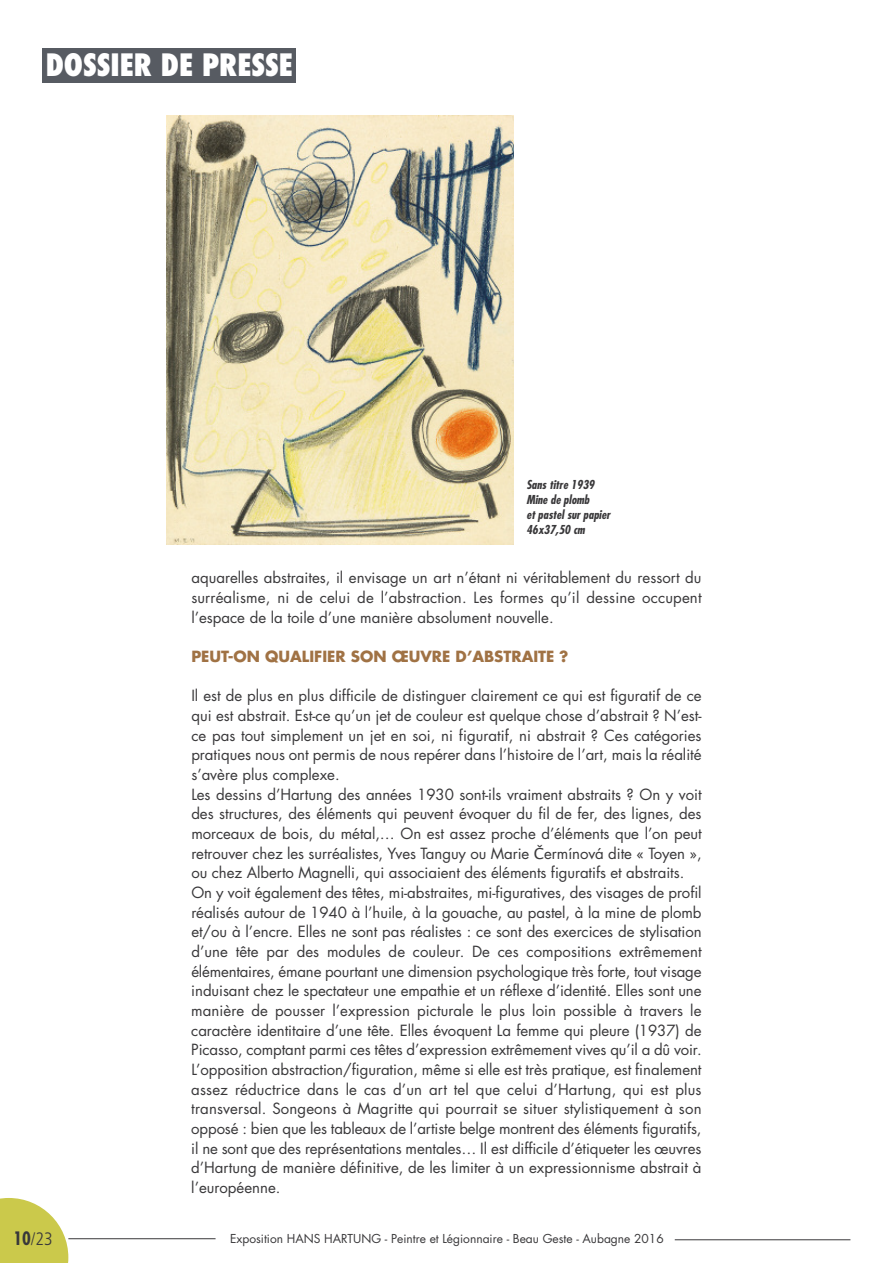
<style>
.page{position:relative;width:893px;height:1263px;background:#fff}
.page>*{position:absolute;margin:0;border:0;box-sizing:border-box;transform-origin:0 0}
.t1{font:800 condensed 30px "Futura";color:#fff}
.t2{font:300 condensed 18px "Frutiger";color:#39383a}
.t3{font:15px/19.6px "Futura";letter-spacing:-.005em;color:#39383a;text-align:justify}
.t4{font:700 15px "Futura";color:#a07244}
.t5{font:12px "Futura";color:#39383a}
.t6{font:italic 700 condensed 12px/14.9px "Futura";color:#39383a}
.s1{font-family:"Lucida Grande"}
.s2{font-family:"Futura";font-weight:700}
</style>
<div class="page">
<svg style="left:0;top:1198px;width:68px;height:65px"></svg>
<hr style="left:675px;top:1239px;width:175px;height:1px;background:#39383a">
<hr style="left:68px;top:1238px;width:148px;height:1px;background:#39383a">
<img style="left:166px;top:115px;width:347px;height:429px">
<div style="left:43px;top:48px;width:253px;height:35px;background:#575b62"></div>
<h1 class="t1" style="left:46px;top:48px;width:249px">DOSSIER DE PRESSE</h1>
<p class="t6" style="left:526px;top:478px;width:85px">Sans titre 1939<br>Mine de plomb<br>et pastel sur papier<br>46x37,50 cm</p>
<p class="t3" style="left:191px;top:569px;width:512px">aquarelles abstraites, il envisage un art n’étant ni véritablement du ressort du surréalisme, ni de celui de l’abstraction. Les formes qu’il dessine occupent l’espace de la toile d’une manière absolument nouvelle.</p>
<p class="t4" style="left:191px;top:649px;width:379px">PEUT-ON QUALIFIER SON ŒUVRE D’ABSTRAITE ?</p>
<p class="t3" style="left:191px;top:687px;width:512px;text-align:left">Il est de plus en plus difficile de distinguer clairement ce qui est figuratif de ce qui est abstrait. Est-ce qu’un jet de couleur est quelque chose d’abstrait ? N’est&shy;ce pas tout simplement un jet en soi, ni figuratif, ni abstrait ? Ces catégories pratiques nous ont permis de nous repérer dans l’histoire de l’art, mais la réalité s’avère plus complexe.<br>Les dessins d’Hartung des années 1930 sont-ils vraiment abstraits ? On y voit des structures, des éléments qui peuvent évoquer du fil de fer, des lignes, des morceaux de bois, du métal,… On est assez proche d’éléments que l’on peut retrouver chez les surréalistes, Yves Tanguy ou Marie <span class="s1">Č</span>ermínová dite « Toyen », ou chez Alberto Magnelli, qui associaient des éléments figuratifs et abstraits.<br>On y voit également des têtes, mi-abstraites, mi-figuratives, des visages de profil réalisés autour de 1940 à l’huile, à la gouache, au pastel, à la mine de plomb et/ou à l’encre. Elles ne sont pas réalistes : ce sont des exercices de stylisation d’une tête par des modules de couleur. De ces compositions extrêmement élémentaires, émane pourtant une dimension psychologique très forte, tout visage induisant chez le spectateur une empathie et un réflexe d’identité. Elles sont une manière de pousser l’expression picturale le plus loin possible à travers le caractère identitaire d’une tête. Elles évoquent La femme qui pleure (1937) de Picasso, comptant parmi ces têtes d’expression extrêmement vives qu’il a dû voir.<br>L’opposition abstraction/figuration, même si elle est très pratique, est finalement assez réductrice dans le cas d’un art tel que celui d’Hartung, qui est plus transversal. Songeons à Magritte qui pourrait se situer stylistiquement à son opposé : bien que les tableaux de l’artiste belge montrent des éléments figuratifs, il ne sont que des représentations mentales… Il est difficile d’étiqueter les œuvres d’Hartung de manière définitive, de les limiter à un expressionnisme abstrait à l’européenne.</p>
<p class="t2" style="left:13px;top:1231px;width:41px"><span class="s2">10</span>/23</p>
<p class="t5" style="left:230px;top:1233px;width:435px">Exposition HANS HARTUNG - Peintre et Légionnaire - Beau Geste - Aubagne 2016</p>
</div>
